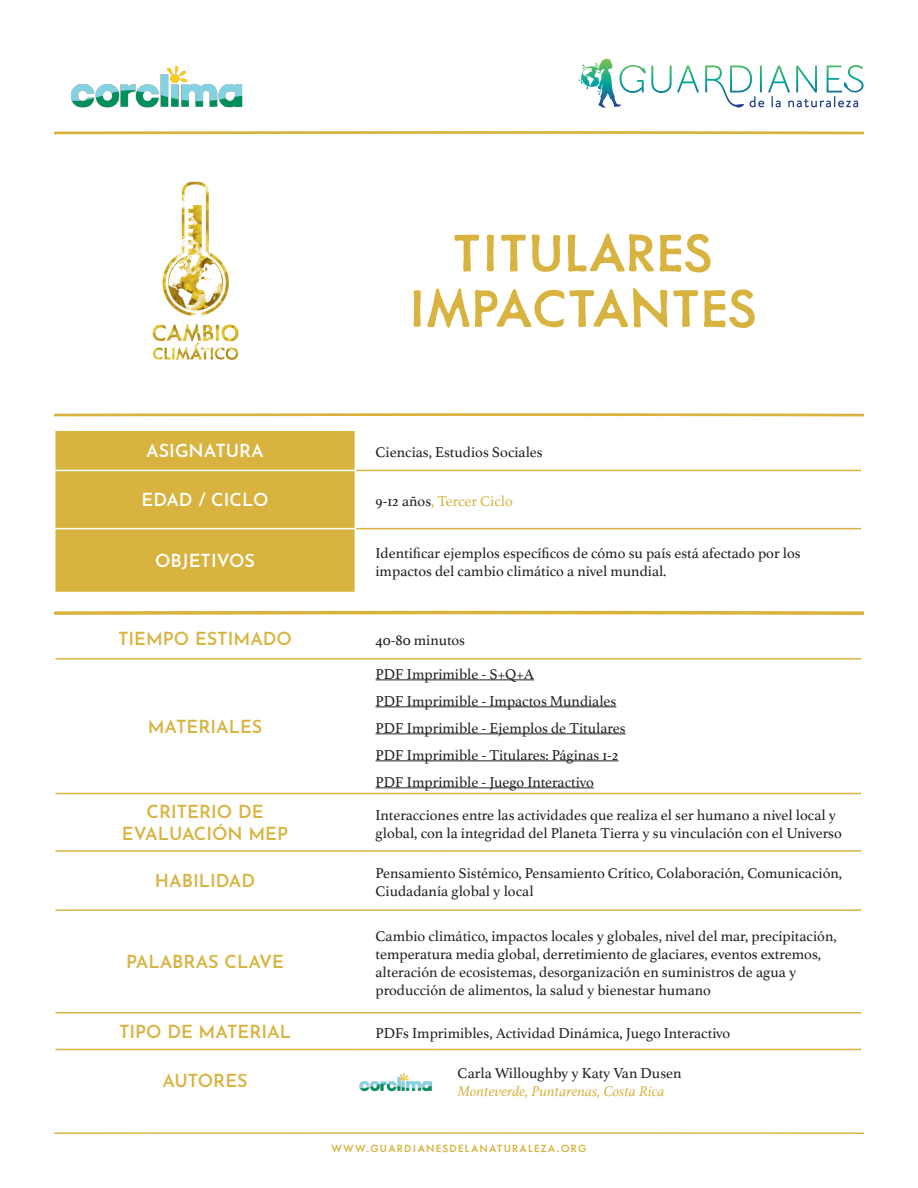
<style>
.page{position:relative;width:918px;height:1188px;background:#fff}
.page>*{position:absolute;margin:0;border:0;box-sizing:border-box;transform-origin:0 0}
.t1{font:500 60px/55.5px "Metallophile Sp 8";color:#d8b33f;text-align:center}
.t2{font:600 18px "Josefin Sans";color:#d8b33f}
.t3{font:600 18px "Josefin Sans";color:#fff}
.Body_Copy_Style_A{font:15px/18px "Athelas";color:#231f20}
.Body_Copy_Style_A-2{font:italic 15px "Athelas";color:#d8b33f}
.Body_Copy_Style_A-3{font:15px "Athelas";color:#d8b33f}
.t4{font:500 12px "Metallophile Sp 8";letter-spacing:.1em;color:#d8b33f}
.s1{color:#231f20}
</style>
<div class="page">
<svg style="left:578px;top:59px;width:27px;height:30px"></svg>
<svg style="left:705px;top:65px;width:159px;height:43px"></svg>
<svg style="left:619px;top:65px;width:80px;height:28px"></svg>
<svg style="left:54px;top:131px;width:810px;height:3px;background:#dcbb55"></svg>
<svg style="left:54px;top:413px;width:810px;height:4px;background:#e4cb7c"></svg>
<svg style="left:54px;top:611px;width:810px;height:4px;background:#ddbd59"></svg>
<img style="left:152px;top:181px;width:87px;height:179px">
<div style="left:56px;top:431px;width:299px;height:161px;background:#d8b33f"></div>
<hr style="left:54px;top:470px;width:302px;height:1px;background:#fff">
<hr style="left:54px;top:528px;width:302px;height:1px;background:#fff">
<hr style="left:356px;top:470px;width:505px;height:1px;background:#d8b33f">
<hr style="left:356px;top:528px;width:505px;height:1px;background:#d8b33f">
<hr style="left:56px;top:658px;width:299px;height:2px;background:#d8b33f">
<hr style="left:355px;top:658px;width:82px;height:2px;background:#d8b33f">
<hr style="left:437px;top:658px;width:424px;height:2px;background:#d8b33f">
<hr style="left:56px;top:793px;width:299px;height:1px;background:#d8b33f">
<hr style="left:355px;top:793px;width:82px;height:1px;background:#d8b33f">
<hr style="left:437px;top:793px;width:424px;height:1px;background:#d8b33f">
<hr style="left:56px;top:850px;width:299px;height:2px;background:#d8b33f">
<hr style="left:355px;top:850px;width:82px;height:2px;background:#d8b33f">
<hr style="left:437px;top:850px;width:424px;height:2px;background:#d8b33f">
<hr style="left:56px;top:909px;width:299px;height:2px;background:#d8b33f">
<hr style="left:355px;top:909px;width:82px;height:2px;background:#d8b33f">
<hr style="left:437px;top:909px;width:424px;height:2px;background:#d8b33f">
<hr style="left:56px;top:1012px;width:299px;height:1px;background:#d8b33f">
<hr style="left:355px;top:1012px;width:82px;height:1px;background:#d8b33f">
<hr style="left:437px;top:1012px;width:424px;height:1px;background:#d8b33f">
<hr style="left:56px;top:1049px;width:299px;height:1px;background:#d8b33f">
<hr style="left:355px;top:1049px;width:82px;height:1px;background:#d8b33f">
<hr style="left:437px;top:1049px;width:424px;height:1px;background:#d8b33f">
<hr style="left:376px;top:679px;width:158px;height:1px;background:#231f20">
<hr style="left:376px;top:706px;width:240px;height:1px;background:#231f20">
<hr style="left:376px;top:733px;width:250px;height:1px;background:#231f20">
<hr style="left:376px;top:760px;width:243px;height:1px;background:#231f20">
<hr style="left:376px;top:787px;width:218px;height:1px;background:#231f20">
<img style="left:359px;top:1073px;width:73px;height:18px">
<svg style="left:54px;top:1132px;width:810px;height:2px;background:#e3c978"></svg>
<img style="left:71px;top:66px;width:172px;height:42px">
<p class="t1" style="left:408px;top:223px;width:349px">TITULARES<br>IMPACTANTES</p>
<p class="t3" style="left:146px;top:435px;width:119px">ASIGNATURA</p>
<p class="Body_Copy_Style_A" style="left:376px;top:443px;width:169px">Ciencias, Estudios Sociales</p>
<p class="t3" style="left:142px;top:485px;width:128px">EDAD / CICLO</p>
<p class="Body_Copy_Style_A-3" style="left:376px;top:489px;width:139px"><span class="s1">9-12 años</span>, Tercer Ciclo</p>
<p class="t3" style="left:155px;top:546px;width:101px">OBJETIVOS</p>
<p class="Body_Copy_Style_A" style="left:376px;top:544px;width:427px">Identificar ejemplos específicos de cómo su país está afectado por los impactos del cambio climático a nivel mundial.</p>
<p class="t2" style="left:118px;top:624px;width:175px">TIEMPO ESTIMADO</p>
<p class="Body_Copy_Style_A" style="left:376px;top:631px;width:91px">40-80 minutos</p>
<p class="t2" style="left:148px;top:711px;width:116px">MATERIALES</p>
<p class="t2" style="left:146px;top:796px;width:119px">CRITERIO DE</p>
<p class="t2" style="left:122px;top:818px;width:168px">EVALUACIÓN MEP</p>
<p class="Body_Copy_Style_A" style="left:376px;top:664px;width:160px">PDF Imprimible - S+Q+A</p>
<p class="Body_Copy_Style_A" style="left:376px;top:691px;width:242px">PDF Imprimible - Impactos Mundiales</p>
<p class="Body_Copy_Style_A" style="left:376px;top:718px;width:252px">PDF Imprimible - Ejemplos de Titulares</p>
<p class="Body_Copy_Style_A" style="left:376px;top:745px;width:244px">PDF Imprimible - Titulares: Páginas 1-2</p>
<p class="Body_Copy_Style_A" style="left:376px;top:772px;width:220px">PDF Imprimible - Juego Interactivo</p>
<p class="Body_Copy_Style_A" style="left:376px;top:805px;width:468px">Interacciones entre las actividades que realiza el ser humano a nivel local y global, con la integridad del Planeta Tierra y su vinculación con el Universo</p>
<p class="t2" style="left:155px;top:866px;width:102px">HABILIDAD</p>
<p class="Body_Copy_Style_A" style="left:376px;top:864px;width:468px">Pensamiento Sistémico, Pensamiento Crítico, Colaboración, Comunicación,<br>Ciudadanía global y local</p>
<p class="t2" style="left:126px;top:946px;width:159px">PALABRAS CLAVE</p>
<p class="Body_Copy_Style_A" style="left:376px;top:927px;width:463px">Cambio climático, impactos locales y globales, nivel del mar, precipitación, temperatura media global, derretimiento de glaciares, eventos extremos, alteración de ecosistemas, desorganización en suministros de agua y producción de alimentos, la salud y bienestar humano</p>
<p class="t2" style="left:119px;top:1016px;width:174px">TIPO DE MATERIAL</p>
<p class="Body_Copy_Style_A" style="left:376px;top:1023px;width:356px">PDFs Imprimibles, Actividad Dinámica, Juego Interactivo</p>
<p class="t2" style="left:162px;top:1065px;width:87px">AUTORES</p>
<p class="Body_Copy_Style_A" style="left:458px;top:1064px;width:225px">Carla Willoughby y Katy Van Dusen</p>
<p class="Body_Copy_Style_A-2" style="left:458px;top:1079px;width:208px">Monteverde, Puntarenas, Costa Rica</p>
<p class="t4" style="left:331px;top:1141px;width:257px">WWW.GUARDIANESDELANATURALEZA.ORG</p>
</div>
